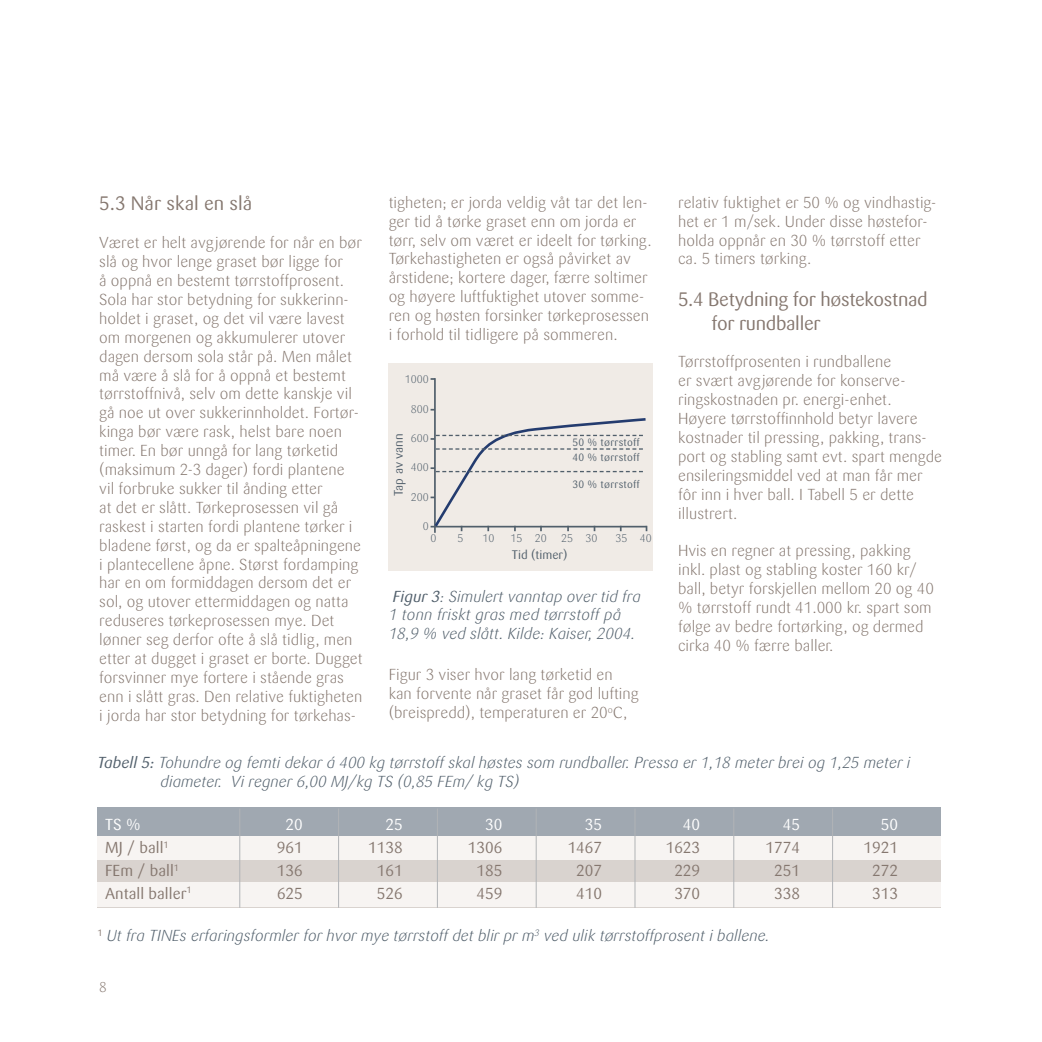
<style>
.page{position:relative;width:1042px;height:1042px;background:#fff}
.page>*{position:absolute;margin:0;border:0;box-sizing:border-box;transform-origin:0 0}
.t1{font:300 19.25px/23.1px "TINE Sari";letter-spacing:-.02em;color:#85776f}
.t2{font:300 19.25px "TINE Sari";color:#85776f}
.t3{font:300 15.75px/18.9px "TINE Sari";color:#85776f}
.t4{font:italic 300 15.75px/18.9px "TINE Sari";color:#515f6b}
.t5{font:15.75px "TINE Sari";color:#85776f}
.t6{font:15.75px "TINE Sari";color:#fff}
.t7{font:300 14px "TINE Sari";color:#85776f}
.t8{font:12.25px "TINE Sari";color:#515f6b}
.t9{font:300 11.03px "TINE Sari";color:#515f6b}
.t10{font:10.5px "TINE Sari";letter-spacing:.02em;color:#515f6b}
.s1{font-weight:400}
</style>
<div class="page">
<div style="left:389px;top:363px;width:264px;height:207px;background:#f0ebe6"></div>
<hr style="left:434px;top:378px;width:2px;height:155px;background:#515f6b">
<svg style="left:430px;top:417px;width:218px;height:114px"></svg>
<div style="left:97px;top:808px;width:844px;height:100px;background:#d9d3cf"></div>
<div style="left:97px;top:836px;width:844px;height:24px;background:#f7f4f2"></div>
<div style="left:97px;top:883px;width:844px;height:24px;background:#f7f4f2"></div>
<div style="left:97px;top:807px;width:844px;height:29px;background:#a0a8b1"></div>
<hr style="left:239px;top:808px;width:1px;height:100px;background:#b1b4b7">
<hr style="left:338px;top:808px;width:1px;height:100px;background:#b1b4b7">
<hr style="left:437px;top:808px;width:1px;height:100px;background:#b1b4b7">
<hr style="left:536px;top:808px;width:1px;height:100px;background:#b1b4b7">
<hr style="left:634px;top:808px;width:1px;height:100px;background:#b1b4b7">
<hr style="left:733px;top:808px;width:1px;height:100px;background:#b1b4b7">
<hr style="left:832px;top:808px;width:1px;height:100px;background:#b1b4b7">
<p class="t2" style="left:99px;top:192px;width:155px">5.3 Når skal en slå</p>
<p class="t3" style="left:99px;top:233px;width:265px">Været er helt avgjørende for når en bør slå og hvor lenge graset bør ligge for<br>å oppnå en bestemt tørrstoffprosent.<br>Sola har stor betydning for sukkerinn&shy;holdet i graset, og det vil være lavest om morgenen og akkumulerer utover dagen dersom sola står på. Men målet må være å slå for å oppnå et bestemt tørrstoffnivå, selv om dette kanskje vil gå noe ut over sukkerinnholdet. Fortør&shy;kinga bør være rask, helst bare noen timer. En bør unngå for lang tørketid (maksimum 2-3 dager) fordi plantene vil forbruke sukker til ånding etter<br>at det er slått. Tørkeprosessen vil gå raskest i starten fordi plantene tørker i bladene først, og da er spalteåpningene i plantecellene åpne. Størst fordamping har en om formiddagen dersom det er sol, og utover ettermiddagen og natta reduseres tørkeprosessen mye. Det lønner seg derfor ofte å slå tidlig, men etter at dugget i graset er borte. Dugget forsvinner mye fortere i stående gras enn i slått gras. Den relative fuktigheten i jorda har stor betydning for tørkehas-</p>
<p class="t3" style="left:389px;top:193px;width:265px">tigheten; er jorda veldig våt tar det len&shy;ger tid å tørke graset enn om jorda er tørr, selv om været er ideelt for tørking.<br>Tørkehastigheten er også påvirket av årstidene; kortere dager, færre soltimer og høyere luftfuktighet utover somme&shy;ren og høsten forsinker tørkeprosessen i forhold til tidligere på sommeren.</p>
<p class="t9" style="left:405px;top:373px;width:25px">1000</p>
<p class="t9" style="left:411px;top:402px;width:19px">800</p>
<p class="t9" style="left:411px;top:432px;width:19px">600</p>
<p class="t9" style="left:411px;top:461px;width:19px">400</p>
<p class="t9" style="left:411px;top:491px;width:19px">200</p>
<p class="t9" style="left:423px;top:520px;width:7px">0</p>
<p class="t8" style="left:391px;top:496px;width:64px;rotate:-90deg">Tap av vann</p>
<p class="t10" style="left:572px;top:436px;width:69px">50 % tørrstoff</p>
<p class="t10" style="left:572px;top:452px;width:69px">40 % tørrstoff</p>
<p class="t10" style="left:572px;top:478px;width:69px">30 % tørrstoff</p>
<p class="t9" style="left:430px;top:532px;width:7px">0</p>
<p class="t9" style="left:457px;top:532px;width:7px">5</p>
<p class="t9" style="left:482px;top:532px;width:13px">10</p>
<p class="t9" style="left:510px;top:532px;width:38px">15 20</p>
<p class="t9" style="left:561px;top:532px;width:38px">25 30</p>
<p class="t9" style="left:615px;top:532px;width:38px">35 40</p>
<p class="t8" style="left:512px;top:548px;width:57px">Tid (timer)</p>
<p class="t4" style="left:389px;top:587px;width:254px"><span class="s1">Figur 3</span>: Simulert vanntap over tid fra<br>1 tonn friskt gras med tørrstoff på<br>18,9 % ved slått. Kilde: Kaiser, 2004.</p>
<p class="t3" style="left:389px;top:665px;width:252px">Figur 3 viser hvor lang tørketid en kan forvente når graset får god lufting (breispredd), temperaturen er 20<sup>o</sup>C,</p>
<p class="t3" style="left:678px;top:193px;width:260px">relativ fuktighet er 50 % og vindhastig&shy;het er 1 m/sek. Under disse høstefor&shy;holda oppnår en 30 % tørrstoff etter ca. 5 timers tørking.</p>
<p class="t1" style="left:711px;top:288px;width:218px;text-indent:-33px">5.4 Betydning for høstekostnad for rundballer</p>
<p class="t3" style="left:678px;top:353px;width:265px">Tørrstoffprosenten i rundballene<br>er svært avgjørende for konserve&shy;ringskostnaden pr. energi-enhet.<br>Høyere tørrstoffinnhold betyr lavere kostnader til pressing, pakking, trans&shy;port og stabling samt evt. spart mengde ensileringsmiddel ved at man får mer fôr inn i hver ball. I Tabell 5 er dette illustrert.</p>
<p class="t3" style="left:678px;top:542px;width:257px">Hvis en regner at pressing, pakking inkl. plast og stabling koster 160 kr/ ball, betyr forskjellen mellom 20 og 40 % tørrstoff rundt 41.000 kr. spart som følge av bedre fortørking, og dermed cirka 40 % færre baller.</p>
<p class="t4" style="left:160px;top:753px;width:751px;text-indent:-63px"><span class="s1">Tabell 5:</span> Tohundre og femti dekar á 400 kg tørrstoff skal høstes som rundballer. Pressa er 1,18 meter brei og 1,25 meter i diameter. Vi regner 6,00 MJ/kg TS (0,85 FEm/ kg TS)</p>
<p class="t6" style="left:105px;top:815px;width:37px">TS %</p>
<p class="t6" style="left:286px;top:815px;width:19px">20</p>
<p class="t6" style="left:385px;top:815px;width:19px">25</p>
<p class="t6" style="left:485px;top:815px;width:19px">30</p>
<p class="t6" style="left:585px;top:815px;width:19px">35</p>
<p class="t6" style="left:683px;top:815px;width:19px">40</p>
<p class="t6" style="left:783px;top:815px;width:19px">45</p>
<p class="t6" style="left:881px;top:815px;width:19px">50</p>
<p class="t5" style="left:105px;top:838px;width:65px">MJ / ball<sup>1</sup></p>
<p class="t5" style="left:277px;top:838px;width:27px">961</p>
<p class="t5" style="left:368px;top:838px;width:36px">1138</p>
<p class="t5" style="left:468px;top:838px;width:36px">1306</p>
<p class="t5" style="left:568px;top:838px;width:36px">1467</p>
<p class="t5" style="left:666px;top:838px;width:36px">1623</p>
<p class="t5" style="left:765px;top:838px;width:36px">1774</p>
<p class="t5" style="left:863px;top:838px;width:36px">1921</p>
<p class="t5" style="left:105px;top:861px;width:75px">FEm / ball<sup>1</sup></p>
<p class="t5" style="left:277px;top:861px;width:27px">136</p>
<p class="t5" style="left:377px;top:861px;width:27px">161</p>
<p class="t5" style="left:476px;top:861px;width:27px">185</p>
<p class="t5" style="left:576px;top:861px;width:27px">207</p>
<p class="t5" style="left:674px;top:861px;width:27px">229</p>
<p class="t5" style="left:774px;top:861px;width:27px">251</p>
<p class="t5" style="left:872px;top:861px;width:27px">272</p>
<p class="t5" style="left:105px;top:884px;width:88px">Antall baller<sup>1</sup></p>
<p class="t5" style="left:277px;top:884px;width:27px">625</p>
<p class="t5" style="left:377px;top:884px;width:27px">526</p>
<p class="t5" style="left:476px;top:884px;width:27px">459</p>
<p class="t5" style="left:576px;top:884px;width:27px">410</p>
<p class="t5" style="left:674px;top:884px;width:27px">370</p>
<p class="t5" style="left:774px;top:884px;width:27px">338</p>
<p class="t5" style="left:872px;top:884px;width:27px">313</p>
<p class="t4" style="left:97px;top:927px;width:674px"><sup>1</sup> Ut fra TINEs erfaringsformler for hvor mye tørrstoff det blir pr m<sup>3</sup> ved ulik tørrstoffprosent i ballene.</p>
<p class="t7" style="left:99px;top:979px;width:9px">8</p>
</div>
